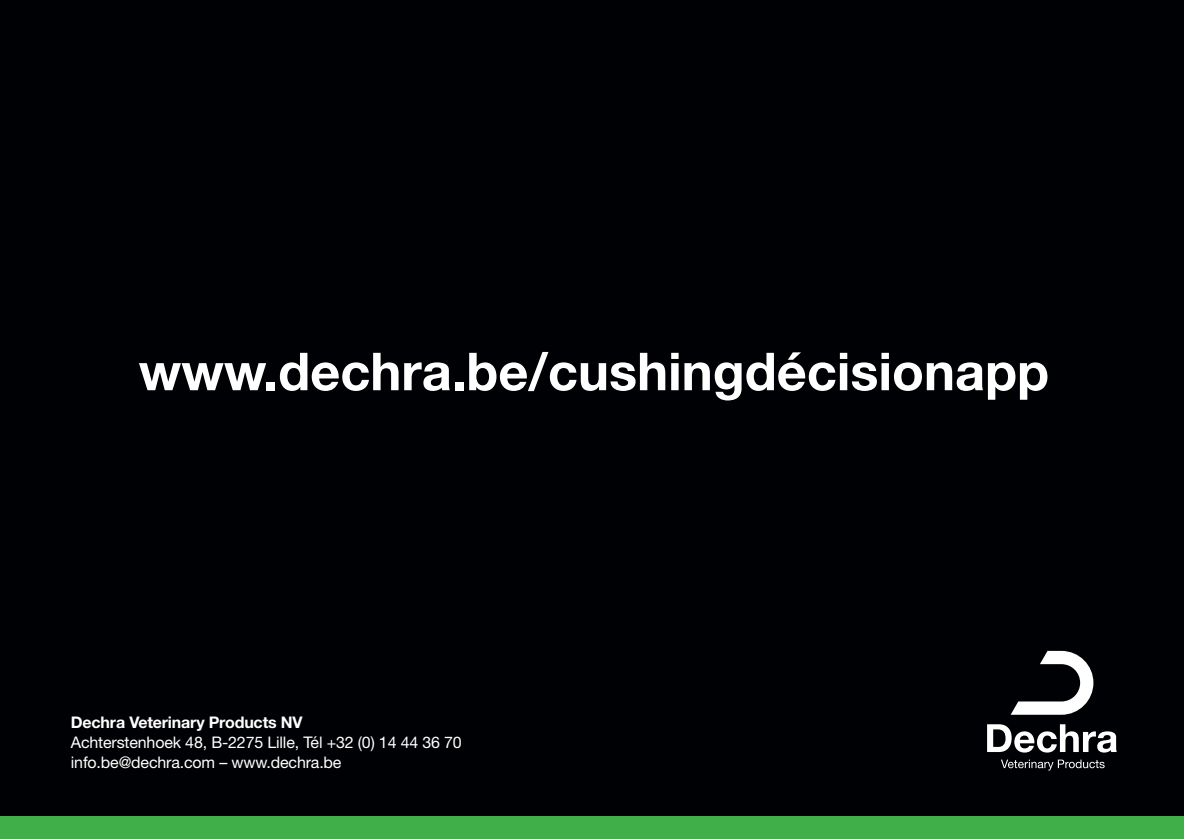
<style>
.page{position:relative;width:1184px;height:839px;background:#000104}
.page>*{position:absolute;margin:0;border:0;box-sizing:border-box;transform-origin:0 0}
.t1{font:700 52.4px "Helvetica Neue LT Std";color:#fff}
.t2{font:16px/20px "Helvetica Neue LT Std";letter-spacing:-.01em;color:#fff}
.t3{font:700 16px "Helvetica Neue LT Std";letter-spacing:-.01em;color:#fff}
</style>
<div class="page">
<div style="left:0;top:816px;width:1184px;height:23px;background:#40ae49"></div>
<svg style="left:1011px;top:651px;width:82px;height:63px"></svg>
<svg style="left:987px;top:724px;width:130px;height:28px"></svg>
<svg style="left:1001px;top:759px;width:103px;height:11px"></svg>
<h1 class="t1" style="left:139px;top:339px;width:912px">www.dechra.be/cushingdécisionapp</h1>
<p class="t3" style="left:71px;top:712px;width:233px">Dechra Veterinary Products NV</p>
<p class="t2" style="left:71px;top:732px;width:392px">Achterstenhoek 48, B-2275 Lille, Tél +32 (0) 14 44 36 70 info.be@dechra.com – www.dechra.be</p>
</div>
